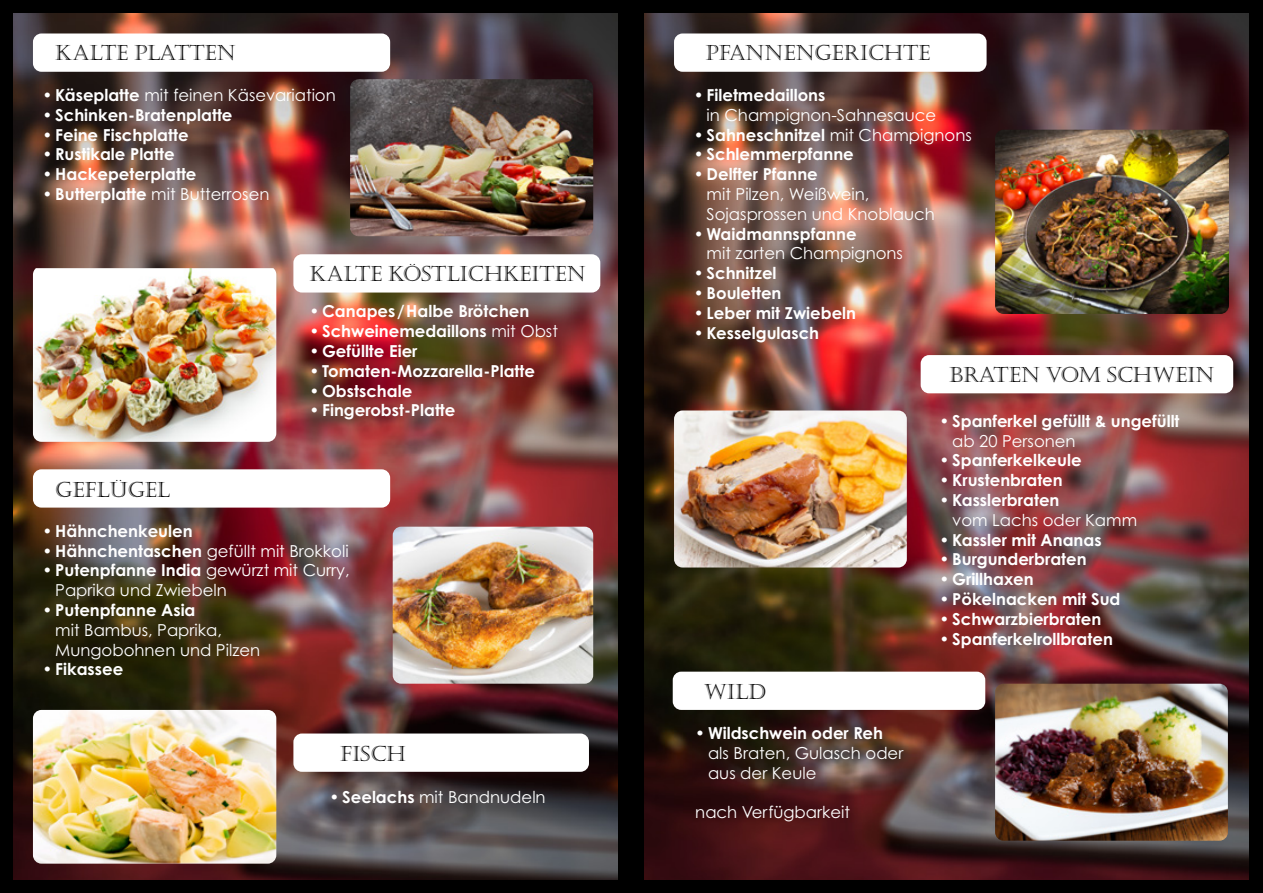
<style>
.page{position:relative;width:1263px;height:893px;background:#fff}
.page>*{position:absolute;margin:0;border:0;box-sizing:border-box;transform-origin:0 0}
.t1{font:21px "Castellar MT Std";color:#000}
.t2{font:700 16.5px "Century Gothic Pro";color:#fff}
.t3{font:16.5px/19.8px "Century Gothic Pro";color:#fff}
.s1{font-weight:700}
.s2{font-weight:400}
</style>
<div class="page">
<img style="left:13px;top:13px;width:1236px;height:867px">
<img style="left:350px;top:79px;width:243px;height:157px">
<div style="left:33px;top:34px;width:357px;height:38px;background:#fff;border-radius:9px"></div>
<div style="left:673px;top:672px;width:312px;height:38px;background:#fff;border-radius:9px"></div>
<div style="left:33px;top:469px;width:357px;height:39px;background:#fff;border-radius:9px"></div>
<div style="left:293px;top:733px;width:296px;height:39px;background:#fff;border-radius:9px"></div>
<div style="left:921px;top:355px;width:312px;height:38px;background:#fff;border-radius:9px"></div>
<div style="left:674px;top:34px;width:312px;height:38px;background:#fff;border-radius:9px"></div>
<div style="left:293px;top:254px;width:307px;height:39px;background:#fff;border-radius:9px"></div>
<img style="left:33px;top:268px;width:243px;height:174px">
<img style="left:33px;top:710px;width:243px;height:154px">
<img style="left:393px;top:527px;width:200px;height:157px">
<img style="left:674px;top:410px;width:233px;height:157px">
<img style="left:995px;top:130px;width:234px;height:184px">
<img style="left:995px;top:684px;width:233px;height:157px">
<div style="left:619px;top:0;width:25px;height:893px;background:#000"></div>
<div style="left:0;top:0;width:13px;height:893px;background:#000"></div>
<div style="left:1249px;top:0;width:14px;height:893px;background:#000"></div>
<div style="left:0;top:0;width:1263px;height:13px;background:#000"></div>
<div style="left:0;top:880px;width:1263px;height:13px;background:#000"></div>
<p class="t1" style="left:55px;top:40px;width:182px">KALTE PLATTEN</p>
<p class="t3" style="left:43px;top:85px;width:295px"><span class="s1">• Käseplatte</span> mit feinen Käsevariation</p>
<p class="t2" style="left:43px;top:104px;width:191px">• Schinken-Bratenplatte</p>
<p class="t2" style="left:43px;top:124px;width:148px">• Feine Fischplatte</p>
<p class="t2" style="left:43px;top:144px;width:134px">• Rustikale Platte</p>
<p class="t2" style="left:43px;top:164px;width:155px">• Hackepeterplatte</p>
<p class="t3" style="left:43px;top:184px;width:228px"><span class="s1">• Butterplatte</span> mit Butterrosen</p>
<p class="t1" style="left:55px;top:477px;width:116px">GEFLÜGEL</p>
<p class="t1" style="left:309px;top:262px;width:278px">KALTE KÖSTLICHKEITEN</p>
<p class="t2" style="left:309px;top:301px;width:222px">• Canapes/Halbe Brötchen</p>
<p class="t2" style="left:309px;top:321px;width:250px">• Schweinemedaillons <span class="s2">mit Obst</span></p>
<p class="t2" style="left:309px;top:341px;width:110px">• Gefüllte Eier</p>
<p class="t2" style="left:309px;top:361px;width:227px">• Tomaten-Mozzarella-Platte</p>
<p class="t2" style="left:309px;top:380px;width:104px">• Obstschale</p>
<p class="t2" style="left:309px;top:400px;width:148px">• Fingerobst-Platte</p>
<p class="t2" style="left:43px;top:520px;width:152px">• Hähnchenkeulen</p>
<p class="t3" style="left:43px;top:541px;width:308px"><span class="s1">• Hähnchentaschen</span> gefüllt mit Brokkoli</p>
<p class="t3" style="left:55px;top:560px;width:296px;text-indent:-13px"><span class="s1">• Putenpfanne India</span> gewürzt mit Curry,<br>Paprika und Zwiebeln</p>
<p class="t2" style="left:43px;top:600px;width:155px">• Putenpfanne Asia</p>
<p class="t3" style="left:55px;top:620px;width:206px">mit Bambus, Paprika,<br>Mungobohnen und Pilzen</p>
<p class="t2" style="left:43px;top:659px;width:82px">• Fikassee</p>
<p class="t1" style="left:340px;top:741px;width:67px">FISCH</p>
<p class="t3" style="left:330px;top:787px;width:218px"><span class="s1">• Seelachs</span> mit Bandnudeln</p>
<p class="t1" style="left:705px;top:40px;width:226px">PFANNENGERICHTE</p>
<p class="t2" style="left:694px;top:85px;width:133px">• Filetmedaillons</p>
<p class="t3" style="left:707px;top:105px;width:231px">in Champignon-Sahnesauce</p>
<p class="t2" style="left:694px;top:124px;width:279px">• Sahneschnitzel <span class="s2">mit Champignons</span></p>
<p class="t2" style="left:694px;top:144px;width:161px">• Schlemmerpfanne</p>
<p class="t2" style="left:694px;top:164px;width:125px">• Delfter Pfanne</p>
<p class="t3" style="left:707px;top:184px;width:230px">mit Pilzen, Weißwein,<br>Sojasprossen und Knoblauch</p>
<p class="t2" style="left:694px;top:223px;width:164px">• Waidmannspfanne</p>
<p class="t3" style="left:707px;top:243px;width:198px">mit zarten Champignons</p>
<p class="t2" style="left:694px;top:263px;width:84px">• Schnitzel</p>
<p class="t2" style="left:694px;top:283px;width:89px">• Bouletten</p>
<p class="t2" style="left:694px;top:302px;width:164px">• Leber mit Zwiebeln</p>
<p class="t2" style="left:694px;top:322px;width:127px">• Kesselgulasch</p>
<p class="t1" style="left:949px;top:363px;width:267px">BRATEN VOM SCHWEIN</p>
<p class="t1" style="left:704px;top:679px;width:64px">WILD</p>
<p class="t2" style="left:695px;top:723px;width:189px">• Wildschwein oder Reh</p>
<p class="t3" style="left:708px;top:743px;width:197px">als Braten, Gulasch oder aus der Keule</p>
<p class="t3" style="left:695px;top:802px;width:156px">nach Verfügbarkeit</p>
<p class="t2" style="left:939px;top:410px;width:242px">• Spanferkel gefüllt &amp; ungefüllt</p>
<p class="t3" style="left:952px;top:431px;width:125px">ab 20 Personen</p>
<p class="t2" style="left:939px;top:450px;width:144px">• Spanferkelkeule</p>
<p class="t2" style="left:939px;top:470px;width:125px">• Krustenbraten</p>
<p class="t2" style="left:939px;top:490px;width:122px">• Kasslerbraten</p>
<p class="t3" style="left:952px;top:510px;width:186px">vom Lachs oder Kamm</p>
<p class="t2" style="left:939px;top:529px;width:164px">• Kassler mit Ananas</p>
<p class="t2" style="left:939px;top:549px;width:149px">• Burgunderbraten</p>
<p class="t2" style="left:939px;top:569px;width:96px">• Grillhaxen</p>
<p class="t2" style="left:939px;top:589px;width:183px">• Pökelnacken mit Sud</p>
<p class="t2" style="left:939px;top:608px;width:163px">• Schwarzbierbraten</p>
<p class="t2" style="left:939px;top:628px;width:175px">• Spanferkelrollbraten</p>
</div>
